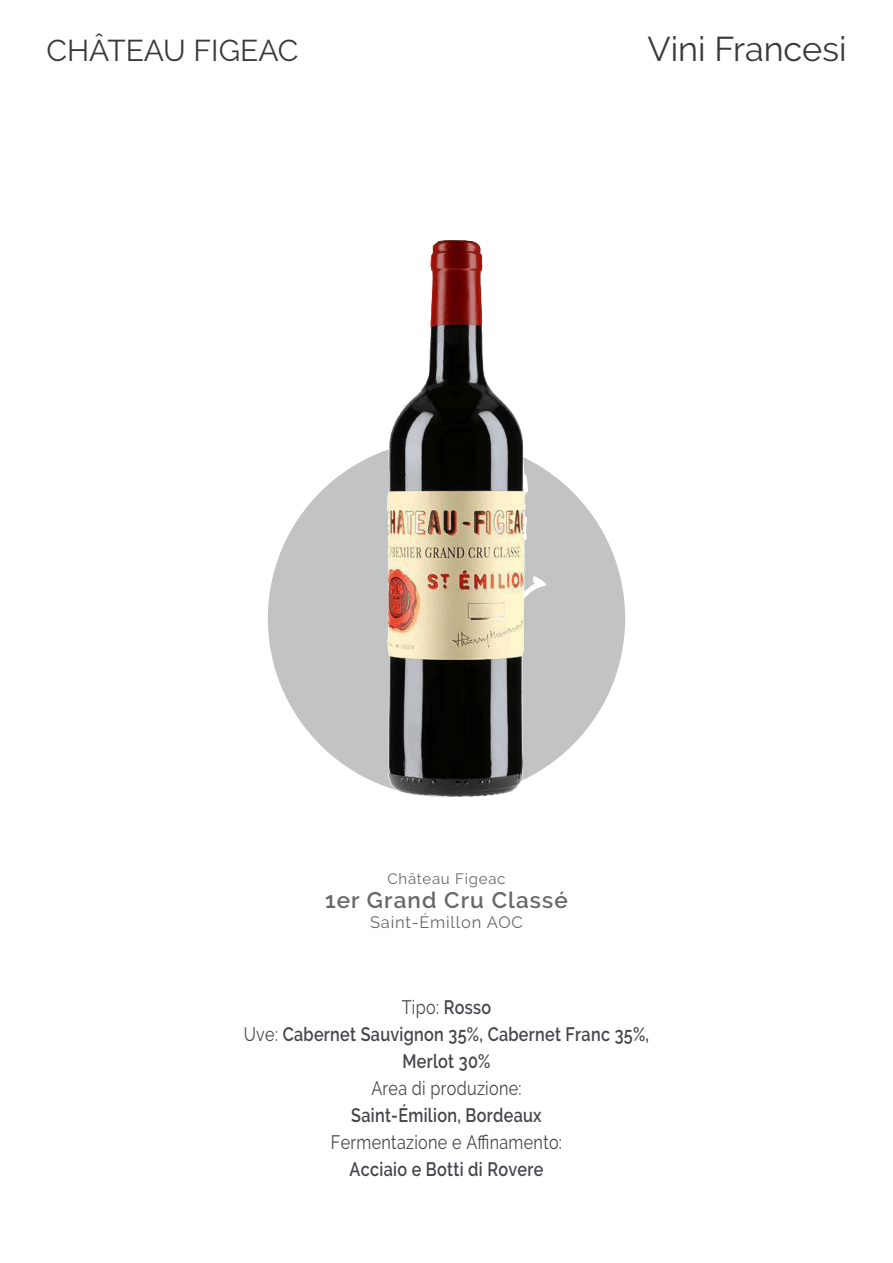
<style>
.page{position:relative;width:893px;height:1263px;background:#fff}
.page>*{position:absolute;margin:0;border:0;box-sizing:border-box;transform-origin:0 0}
.t1{font:34.2px "Raleway";color:#373b3d}
.t2{font:30px "Raleway";color:#373b3d}
.t3{font:600 22.5px "Raleway";letter-spacing:.05em;color:#65696b}
.t4{font:600 19.35px/27px "Raleway";letter-spacing:.02em;color:#43464a;text-align:center;scale:.83 1}
.t5{font:19.35px "Raleway";letter-spacing:.02em;color:#43464a;scale:.83 1}
.t6{font:16.5px "Raleway";letter-spacing:.05em;color:#65696b}
.t7{font:15px "Raleway";letter-spacing:.05em;color:#65696b}
.s1{font-weight:400}
</style>
<div class="page">
<div style="left:268px;top:440px;width:357px;height:357px;background:#c2c3c3;border-radius:50%"></div>
<img style="left:357px;top:241px;width:188px;height:556px">
<h2 class="t2" style="left:46px;top:33px;width:254px">CHÂTEAU FIGEAC</h2>
<h1 class="t1" style="left:647px;top:29px;width:200px">Vini Francesi</h1>
<p class="t7" style="left:387px;top:870px;width:120px">Château Figeac</p>
<p class="t3" style="left:325px;top:887px;width:244px">1er Grand Cru Classé</p>
<p class="t6" style="left:370px;top:912px;width:154px">Saint-Émillon AOC</p>
<p class="t4" style="left:244px;top:994px;width:490px"><span class="s1">Tipo:</span> Rosso<br><span class="s1">Uve:</span> Cabernet Sauvignon 35%, Cabernet Franc 35%,<br>Merlot 30%</p>
<p class="t5" style="left:371px;top:1077px;width:182px">Area di produzione:</p>
<p class="t4" style="left:351px;top:1102px;width:231px">Saint-Émilion, Bordeaux</p>
<p class="t5" style="left:331px;top:1131px;width:280px">Fermentazione e Affinamento:</p>
<p class="t4" style="left:350px;top:1156px;width:235px">Acciaio e Botti di Rovere</p>
</div>
